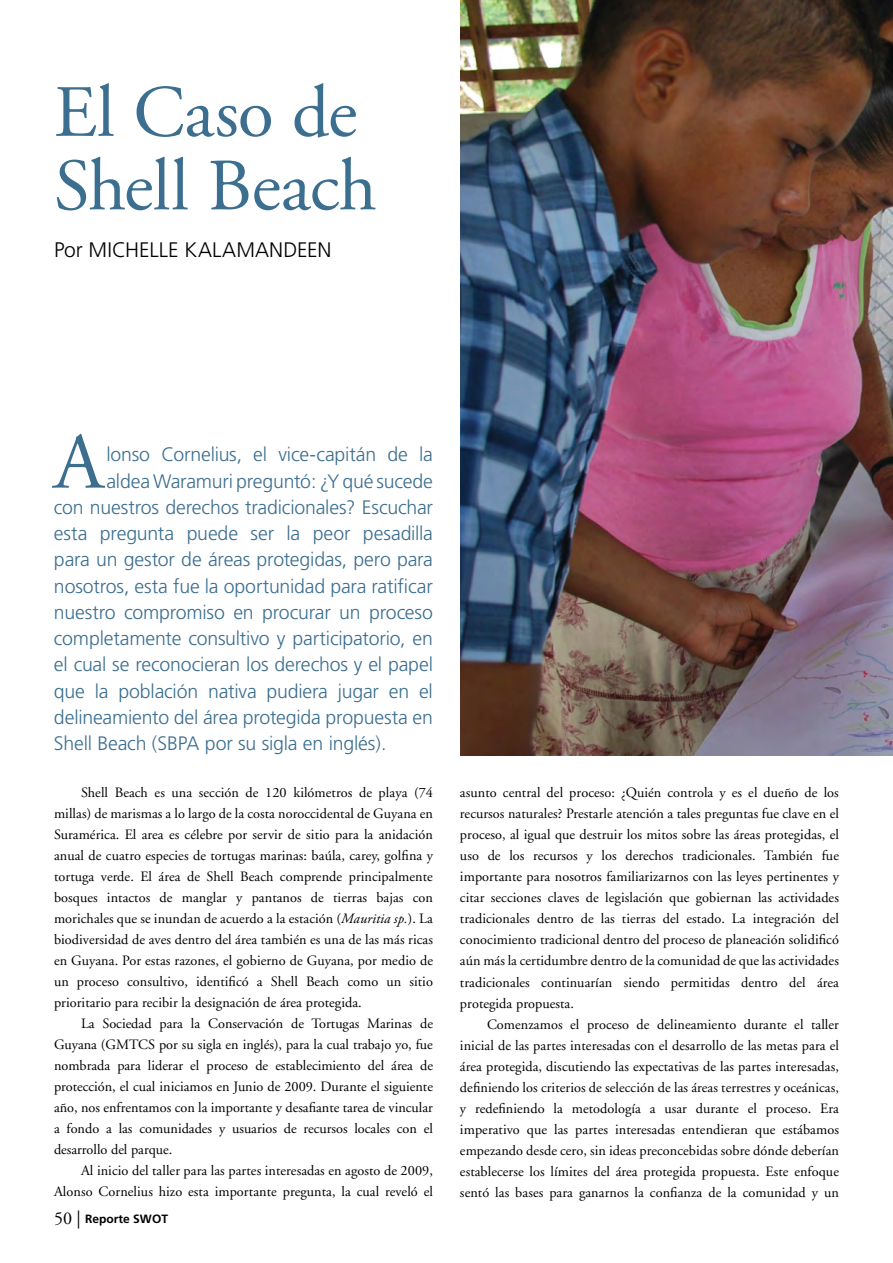
<style>
.page{position:relative;width:893px;height:1263px;background:#fff}
.page>*{position:absolute;margin:0;border:0;box-sizing:border-box;transform-origin:0 0}
.t1{font:79.5px "Adobe Garamond";color:#3b6e8f}
.t2{font:73.5px/73.5px "Adobe Garamond";letter-spacing:-.005em;color:#3b6e8f}
.t3{font:300 21px "Frutiger";color:#000}
.t4{font:300 19.5px "Frutiger";letter-spacing:-.01em;color:#3b6e8f}
.t5{font:14.25px/21px "Adobe Garamond";letter-spacing:.005em;color:#000;text-align:justify}
.t6{font:700 12px "Frutiger";color:#000}
.s1{font-family:"Adobe Garamond Pro";font-style:italic}
.s2{font-family:"Adobe Garamond Pro";font-weight:400;font-size:18px}
</style>
<div class="page">
<img style="left:460px;top:0;width:433px;height:755px">
<h2 class="t2" style="left:54px;top:78px;width:324px">El Caso de<br>Shell Beach</h2>
<h3 class="t3" style="left:54px;top:237px;width:55px">Por Michelle</h3>
<h3 class="t3" style="left:184px;top:237px;width:16px">Kalamandeen</h3>
<h1 class="t1" style="left:54px;top:420px;width:51px">A</h1>
<h3 class="t4" style="left:106px;top:443px;width:328px">lonso Cornelius, el vice-capitán de la</h3>
<h3 class="t4" style="left:106px;top:470px;width:328px">aldea Waramuri preguntó: ¿Y qué sucede</h3>
<h3 class="t4" style="left:54px;top:496px;width:381px">con nuestros derechos tradicionales? Escuchar</h3>
<h3 class="t4" style="left:54px;top:522px;width:381px">esta pregunta puede ser la peor pesadilla</h3>
<h3 class="t4" style="left:54px;top:548px;width:381px">para un gestor de áreas protegidas, pero para</h3>
<h3 class="t4" style="left:54px;top:575px;width:380px">nosotros, esta fue la oportunidad para ratificar</h3>
<h3 class="t4" style="left:54px;top:601px;width:380px">nuestro compromiso en procurar un proceso</h3>
<h3 class="t4" style="left:54px;top:627px;width:380px">completamente consultivo y participatorio, en</h3>
<h3 class="t4" style="left:54px;top:653px;width:380px">el cual se reconocieran los derechos y el papel</h3>
<h3 class="t4" style="left:54px;top:680px;width:380px">que la población nativa pudiera jugar en el</h3>
<h3 class="t4" style="left:54px;top:706px;width:380px">delineamiento del área protegida propuesta en</h3>
<h3 class="t4" style="left:54px;top:732px;width:334px">Shell Beach (SBPA por su sigla en inglés).</h3>
<p class="t5" style="left:54px;top:783px;width:381px;text-indent:27px">Shell Beach es una sección de 120 kilómetros de playa (74 millas) de marismas a lo largo de la costa noroccidental de Guyana en Suramérica. El area es célebre por servir de sitio para la anidación anual de cuatro especies de tortugas marinas: baúla, carey, golfina y tortuga verde. El área de Shell Beach comprende principalmente bosques intactos de manglar y pantanos de tierras bajas con morichales que se inundan de acuerdo a la estación (<span class="s1">Mauritia sp.</span>). La biodiversidad de aves dentro del área también es una de las más ricas en Guyana. Por estas razones, el gobierno de Guyana, por medio de un proceso consultivo, identificó a Shell Beach como un sitio prioritario para recibir la designación de área protegida.</p>
<p class="t5" style="left:54px;top:1014px;width:380px;text-indent:27px">La Sociedad para la Conservación de Tortugas Marinas de Guyana (GMTCS por su sigla en inglés), para la cual trabajo yo, fue nombrada para liderar el proceso de establecimiento del área de protección, el cual iniciamos en Junio de 2009. Durante el siguiente año, nos enfrentamos con la importante y desafiante tarea de vincular a fondo a las comunidades y usuarios de recursos locales con el desarrollo del parque.</p>
<p class="t5" style="left:54px;top:1161px;width:380px;text-align:right">Al inicio del taller para las partes interesadas en agosto de 2009,<br>Alonso Cornelius hizo esta importante pregunta, la cual reveló el</p>
<p class="t6" style="left:54px;top:1211px;width:115px"><span class="s2">50 |</span> Reporte SWOT</p>
<p class="t5" style="left:460px;top:783px;width:380px">asunto central del proceso: ¿Quién controla y es el dueño de los recursos naturales? Prestarle atención a tales preguntas fue clave en el proceso, al igual que destruir los mitos sobre las áreas protegidas, el uso de los recursos y los derechos tradicionales. También fue importante para nosotros familiarizarnos con las leyes pertinentes y citar secciones claves de legislación que gobiernan las actividades tradicionales dentro de las tierras del estado. La integración del conocimiento tradicional dentro del proceso de planeación solidificó aún más la certidumbre dentro de la comunidad de que las actividades tradicionales continuarían siendo permitidas dentro del área protegida propuesta.</p>
<p class="t5" style="left:460px;top:1014px;width:380px;text-indent:27px">Comenzamos el proceso de delineamiento durante el taller inicial de las partes interesadas con el desarrollo de las metas para el área protegida, discutiendo las expectativas de las partes interesadas, definiendo los criterios de selección de las áreas terrestres y oceánicas, y redefiniendo la metodología a usar durante el proceso. Era imperativo que las partes interesadas entendieran que estábamos empezando desde cero, sin ideas preconcebidas sobre dónde deberían establecerse los límites del área protegida propuesta. Este enfoque sentó las bases para ganarnos la confianza de la comunidad y un</p>
</div>
